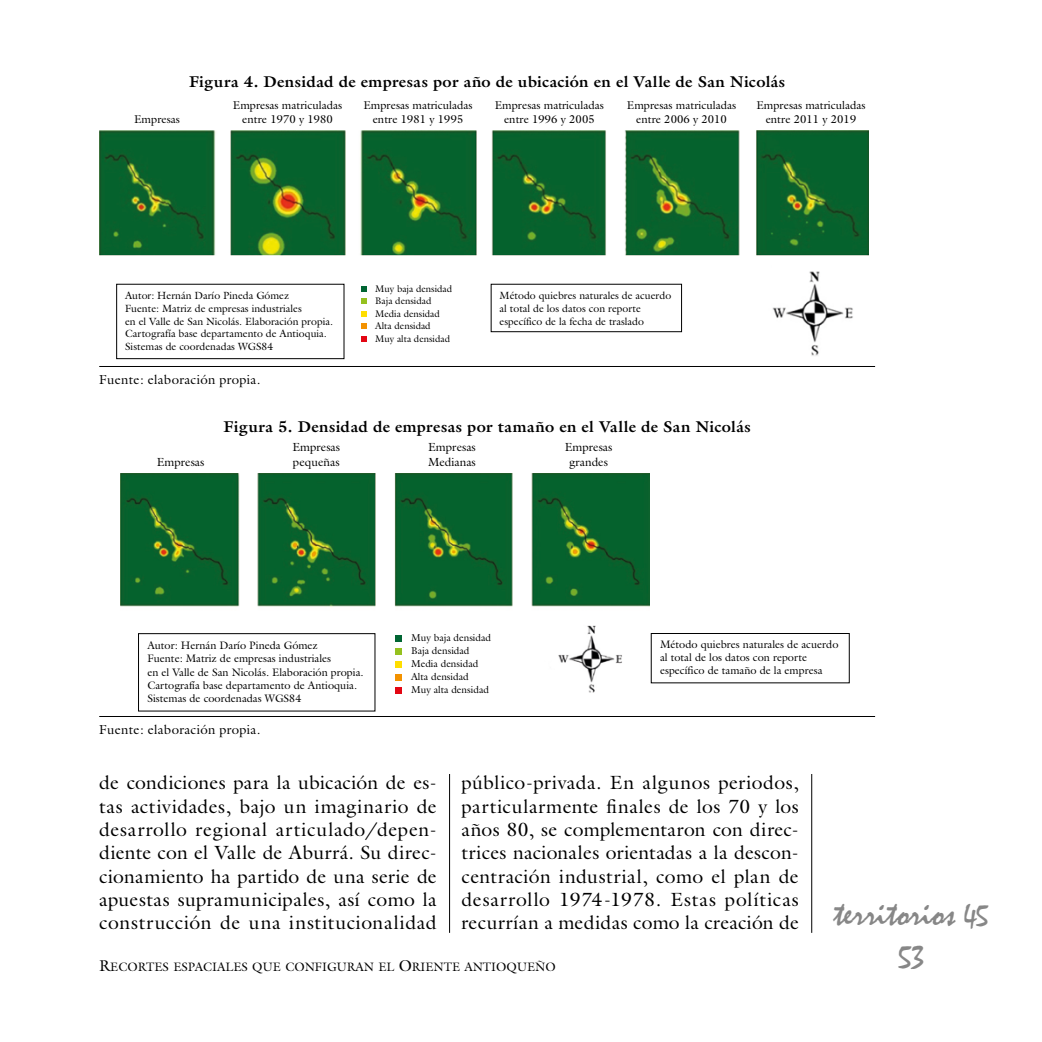
<style>
.page{position:relative;width:1042px;height:1042px;background:#fff}
.page>*{position:absolute;margin:0;border:0;box-sizing:border-box;transform-origin:0 0}
.t1{font:37.62px "Mistral";letter-spacing:-.01em;color:#878787}
.t2{font:33.25px "Mistral";color:#878787}
._01Body{font:19.25px/23.3px "Galliard";letter-spacing:.025em;color:#000;text-align:justify}
._15Tit_grafico{font:700 15.75px "Galliard";letter-spacing:.025em;color:#000}
._16Fte_grafico{font:13.12px "Galliard";letter-spacing:.02em;color:#000}
.t3{font:12.25px "Galliard";color:#000}
.t4{font:11.9px/14.2px "Galliard";color:#000}
.t5{font:11.38px/13.7px "Galliard";color:#000;text-align:center}
.t6{font:10.85px/13.1px "Galliard";color:#000}
.t7{font:10.5px/12.6px "Galliard";color:#000}
.t8{font:9.97px/13px "Galliard";color:#000}
.t9{font:9.62px/12.4px "Galliard";color:#000}
.s1{font-size:15.75px}
.s2{font-size:31.5px}
</style>
<div class="page">
<hr style="left:811px;top:74px;width:1px;height:859px;background:#000">
<hr style="left:449px;top:74px;width:1px;height:859px;background:#000">
<div style="left:99px;top:74px;width:776px;height:700px;background:#fff"></div>
<hr style="left:99px;top:366px;width:776px;height:1px;background:#000">
<hr style="left:99px;top:716px;width:776px;height:1px;background:#000">
<img style="left:99px;top:130px;width:770px;height:229px">
<div style="left:116px;top:284px;width:228px;height:75px;border:1px solid #000"></div>
<svg style="left:360px;top:286px;width:6px;height:6px"></svg>
<svg style="left:360px;top:298px;width:6px;height:6px"></svg>
<div style="left:491px;top:284px;width:191px;height:48px;border:1px solid #000"></div>
<svg style="left:360px;top:311px;width:6px;height:6px"></svg>
<svg style="left:360px;top:323px;width:6px;height:6px"></svg>
<svg style="left:360px;top:336px;width:6px;height:6px"></svg>
<img style="left:120px;top:473px;width:529px;height:224px">
<div style="left:138px;top:633px;width:237px;height:78px;border:1px solid #000"></div>
<div style="left:396px;top:635px;width:6px;height:7px;background:#006533"></div>
<div style="left:396px;top:648px;width:6px;height:7px;background:#95c11f"></div>
<div style="left:651px;top:633px;width:198px;height:50px;border:1px solid #000"></div>
<div style="left:396px;top:661px;width:6px;height:7px;background:#ffde00"></div>
<div style="left:396px;top:674px;width:6px;height:7px;background:#f39200"></div>
<div style="left:396px;top:687px;width:6px;height:7px;background:#e30613"></div>
<p class="t5" style="left:134px;top:112px;width:47px">Empresas</p>
<p class="_15Tit_grafico" style="left:189px;top:71px;width:598px">Figura 4. Densidad de empresas por año de ubicación en el Valle de San Nicolás</p>
<p class="t5" style="left:233px;top:99px;width:111px">Empresas matriculadas entre 1970 y 1980</p>
<p class="t5" style="left:363px;top:99px;width:111px">Empresas matriculadas entre 1981 y 1995</p>
<p class="t5" style="left:495px;top:99px;width:111px">Empresas matriculadas entre 1996 y 2005</p>
<p class="t5" style="left:627px;top:99px;width:111px">Empresas matriculadas entre 2006 y 2010</p>
<p class="t5" style="left:756px;top:99px;width:111px">Empresas matriculadas entre 2011 y 2019</p>
<p class="t9" style="left:375px;top:282px;width:78px">Muy baja densidad<br>Baja densidad<br>Media densidad<br>Alta densidad<br>Muy alta densidad</p>
<p class="t7" style="left:125px;top:289px;width:209px">Autor: Hernán Darío Pineda Gómez<br>Fuente: Matriz de empresas industriales<br>en el Valle de San Nicolás. Elaboración propia.<br>Cartografía base departamento de Antioquia.<br>Sistemas de coordenadas WGS84</p>
<p class="t7" style="left:500px;top:289px;width:173px">Método quiebres naturales de acuerdo al total de los datos con reporte específico de la fecha de traslado</p>
<p class="_16Fte_grafico" style="left:99px;top:372px;width:163px">Fuente: elaboración propia.</p>
<p class="_15Tit_grafico" style="left:224px;top:416px;width:529px">Figura 5. Densidad de empresas por tamaño en el Valle de San Nicolás</p>
<p class="t4" style="left:157px;top:454px;width:49px">Empresas</p>
<p class="t4" style="left:292px;top:440px;width:49px">Empresas pequeñas</p>
<p class="t4" style="left:428px;top:440px;width:49px">Empresas<br>Medianas</p>
<p class="t4" style="left:565px;top:440px;width:49px;text-align:center">Empresas grandes</p>
<p class="t8" style="left:411px;top:631px;width:82px">Muy baja densidad<br>Baja densidad<br>Media densidad<br>Alta densidad<br>Muy alta densidad</p>
<p class="t6" style="left:147px;top:639px;width:218px">Autor: Hernán Darío Pineda Gómez<br>Fuente: Matriz de empresas industriales<br>en el Valle de San Nicolás. Elaboración propia.<br>Cartografía base departamento de Antioquia.<br>Sistemas de coordenadas WGS84</p>
<p class="t6" style="left:660px;top:638px;width:180px">Método quiebres naturales de acuerdo al total de los datos con reporte específico de tamaño de la empresa</p>
<p class="_16Fte_grafico" style="left:99px;top:722px;width:163px">Fuente: elaboración propia.</p>
<p class="_01Body" style="left:99px;top:771px;width:339px">de condiciones para la ubicación de es&shy;tas actividades, bajo un imaginario de desarrollo regional articulado/depen&shy;diente con el Valle de Aburrá. Su direc&shy;cionamiento ha partido de una serie de apuestas supramunicipales, así como la construcción de una institucionalidad</p>
<p class="_01Body" style="left:461px;top:771px;width:339px">público-privada. En algunos periodos, particularmente finales de los 70 y los años 80, se complementaron con direc&shy;trices nacionales orientadas a la descon&shy;centración industrial, como el plan de desarrollo 1974-1978. Estas políticas recurrían a medidas como la creación de</p>
<p class="t3" style="left:99px;top:959px;width:458px"><span class="s1">R</span>ECORTES ESPACIALES QUE CONFIGURAN EL <span class="s1">O</span>RIENTE ANTIOQUEÑO</p>
<h1 class="t1" style="left:834px;top:892px;width:156px">territorios <span class="s2">45</span></h1>
<h2 class="t2" style="left:898px;top:938px;width:27px">53</h2>
</div>
